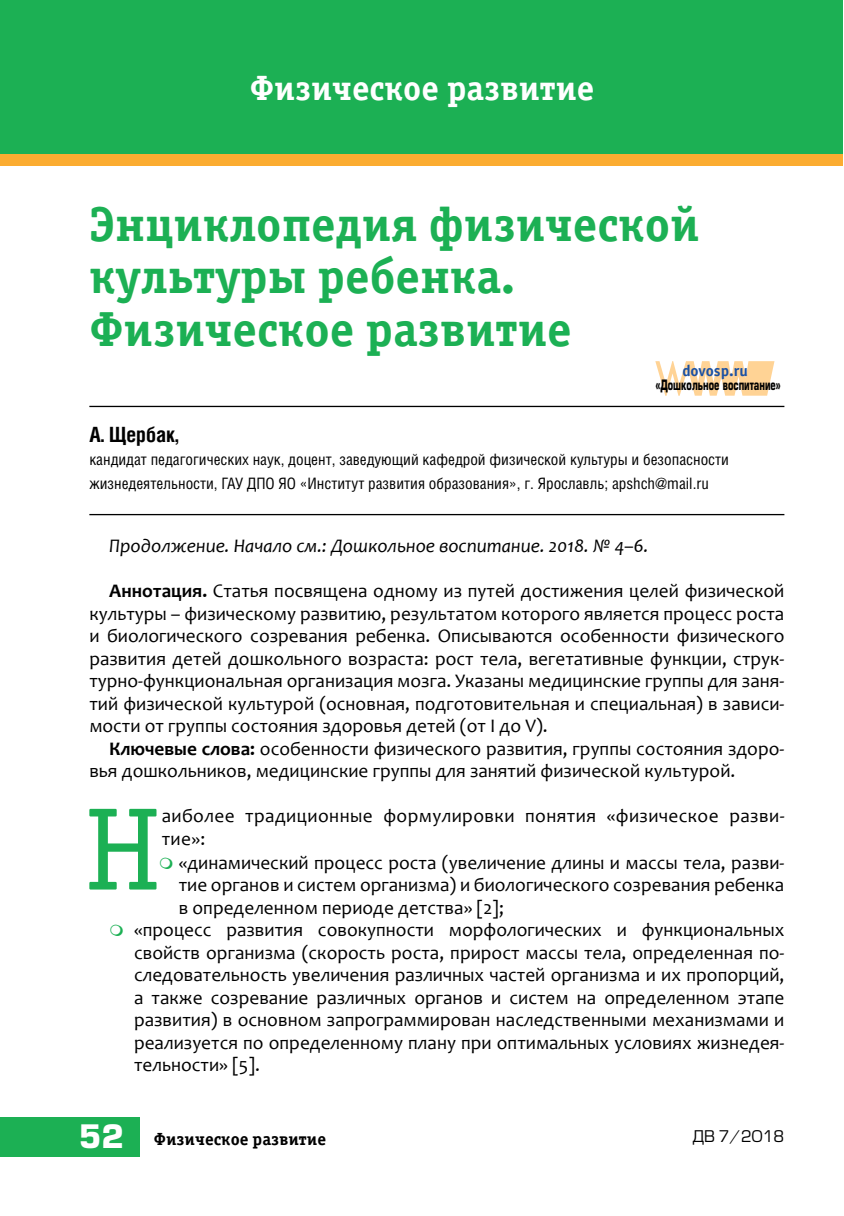
<style>
.page{position:relative;width:844px;height:1216px;background:#fff}
.page>*{position:absolute;margin:0;border:0;box-sizing:border-box;transform-origin:0 0}
.t1{font:117.77px "Officina Serif Book ITC";color:#1cb054}
.t2{font:49px/52.5px "Officina Serif Bold ITC";color:#1cb054}
.t3{font:35px "Officina Serif Bold ITC";color:#fff}
.t4{font:700 21px "Helios Cond";color:#000}
.t5{font:19.25px/22.4px "Candara";color:#000;text-align:justify}
.t6{font:19.25px/22.4px "Candara";letter-spacing:.02em;color:#000}
.t7{font:italic 19.25px "Candara";color:#000}
.t8{font:17.5px "Officina Serif Bold ITC";color:#000}
.t9{font:15.75px/23.6px "Helios Cond";color:#000}
.t10{font:15.75px "Officina Sans Bold ITC";color:#1b51a3}
.t11{font:15.75px "Europe";color:#000}
.t12{font:700 14px "Europe";color:#000;scale:.65 1}
.s1{font-weight:700}
.s2{font-family:"Europe";font-weight:700;font-size:31.5px;color:#fff}
</style>
<div class="page">
<div style="left:0;top:1116px;width:139px;height:40px;background:#1cb054"></div>
<div style="left:0;top:141px;width:842px;height:25px;background:#fbac31"></div>
<div style="left:0;top:0;width:842px;height:154px;background:#1cb054"></div>
<hr style="left:89px;top:406px;width:695px;height:1px;background:#000">
<hr style="left:89px;top:514px;width:695px;height:1px;background:#000">
<svg style="left:655px;top:361px;width:119px;height:35px"></svg>
<h3 class="t3" style="left:250px;top:66px;width:346px">Физическое развитие</h3>
<h2 class="t2" style="left:89px;top:197px;width:611px">Энциклопедия физической культуры ребенка.<br>Физическое развитие</h2>
<p class="t10" style="left:682px;top:361px;width:67px">dovosp.ru</p>
<p class="t12" style="left:655px;top:376px;width:195px">«Дошкольное воспитание»</p>
<p class="t4" style="left:89px;top:422px;width:91px">А. Щербак,</p>
<p class="t9" style="left:89px;top:448px;width:641px">кандидат педагогических наук, доцент, заведующий кафедрой физической культуры и безопасности жизнедеятельности, ГАУ ДПО ЯО «Институт развития образования», г. Ярославль; apshch@mail.ru</p>
<p class="t7" style="left:109px;top:533px;width:541px">Продолжение. Начало см.: Дошкольное воспитание. 2018. № 4–6.</p>
<p class="t5" style="left:89px;top:579px;width:696px;text-indent:20px"><span class="s1">Аннотация.</span> Статья посвящена одному из путей достижения целей физической культуры – физическому развитию, результатом которого является процесс роста и биологического созревания ребенка. Описываются особенности физического развития детей дошкольного возраста: рост тела, вегетативные функции, струк&shy;турно-функциональная организация мозга. Указаны медицинские группы для заня&shy;тий физической культурой (основная, подготовительная и специальная) в зависи&shy;мости от группы состояния здоровья детей (от I до V).</p>
<p class="t5" style="left:89px;top:736px;width:696px;text-indent:20px"><span class="s1">Ключевые слова:</span> особенности физического развития, группы состояния здоро&shy;вья дошкольников, медицинские группы для занятий физической культурой.</p>
<h1 class="t1" style="left:85px;top:782px;width:78px">Н</h1>
<p class="t6" style="left:162px;top:804px;width:624px">аиболее традиционные формулировки понятия «физическое разви&shy;тие»:</p>
<p class="t5" style="left:179px;top:851px;width:607px">«динамический процесс роста (увеличение длины и массы тела, разви-</p>
<p class="t5" style="left:179px;top:873px;width:607px">тие органов и систем организма) и биологического созревания ребенка</p>
<p class="t5" style="left:179px;top:896px;width:326px">в определенном периоде детства» [2];</p>
<p class="t5" style="left:134px;top:918px;width:651px">«процесс развития совокупности морфологических и функциональных</p>
<p class="t5" style="left:134px;top:941px;width:651px">свойств организма (скорость роста, прирост массы тела, определенная по-</p>
<p class="t5" style="left:134px;top:963px;width:651px">следовательность увеличения различных частей организма и их пропорций,</p>
<p class="t5" style="left:134px;top:986px;width:651px">а также созревание различных органов и систем на определенном этапе</p>
<p class="t5" style="left:134px;top:1008px;width:651px">развития) в основном запрограммирован наследственными механизмами и</p>
<p class="t5" style="left:134px;top:1031px;width:651px">реализуется по определенному плану при оптимальных условиях жизнедея-</p>
<p class="t5" style="left:134px;top:1053px;width:127px">тельности» [5].</p>
<p class="t8" style="left:79px;top:1128px;width:249px"><span class="s2">52</span> Физическое развитие</p>
<p class="t11" style="left:692px;top:1127px;width:93px">ДВ 7/2018</p>
</div>
